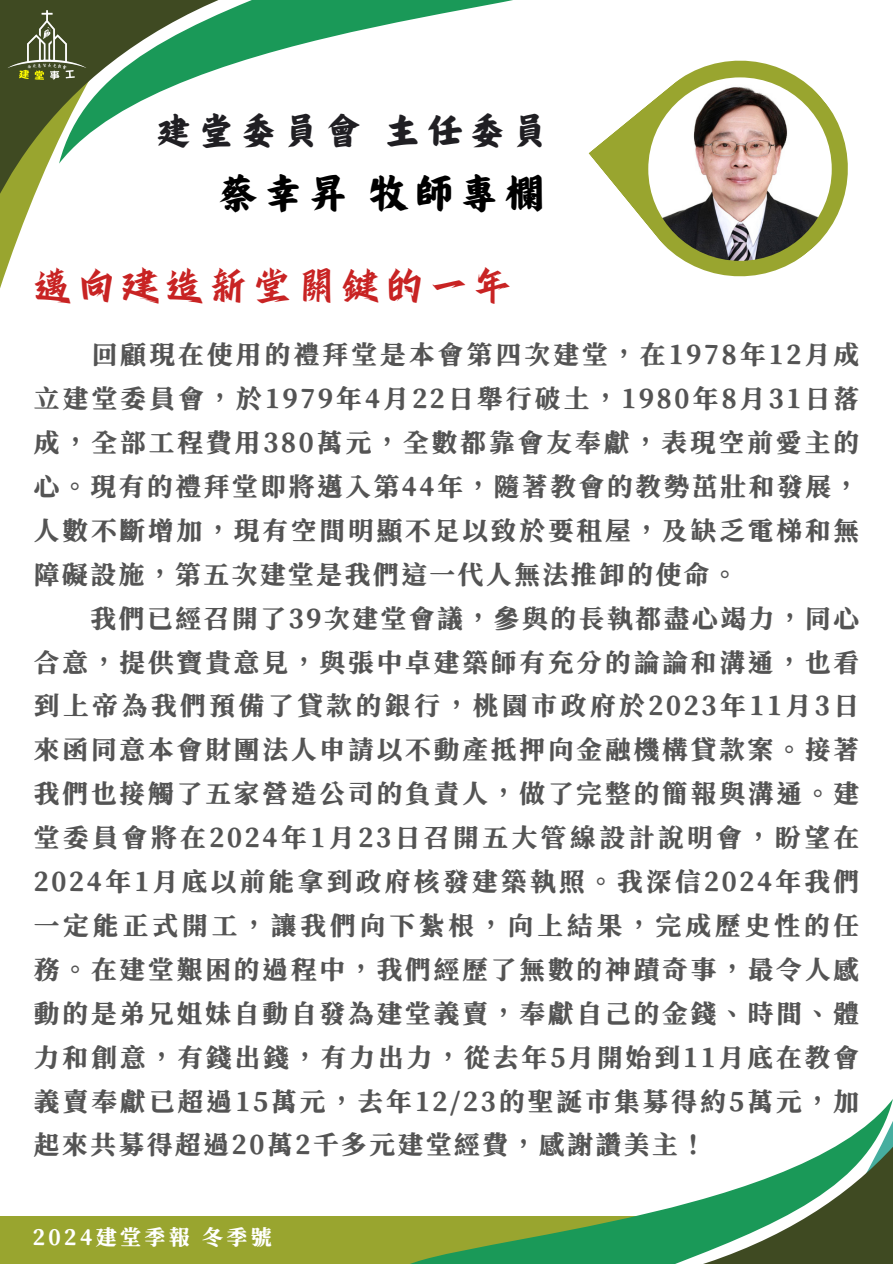
<style>
.page{position:relative;width:893px;height:1264px;background:#fff}
.page>*{position:absolute;margin:0;border:0;box-sizing:border-box;transform-origin:0 0}
.t1{font:44.1px "Canva Champion TC";letter-spacing:.12em;color:#000}
.t2{font:42px "Canva Wind Drift TC";letter-spacing:.145em;color:#c82323}
.t3{font:40.2px "Canva Champion TC";letter-spacing:.155em;color:#201f23}
.t4{font:900 25.5px/43.8px "Swei B2 Sugar CJ Ktc";letter-spacing:.11em;color:#545454;text-align:justify}
.t5{font:900 21px "Swei B2 Sugar CJ Ktc";letter-spacing:.165em;color:#fff}
</style>
<div class="page">
<svg style="left:0;top:0;width:59px;height:261px"></svg>
<svg style="left:59px;top:0;width:454px;height:164px"></svg>
<div style="left:0;top:1215px;width:666px;height:48px;background:#99a52f"></div>
<svg style="left:397px;top:1100px;width:495px;height:163px"></svg>
<svg style="left:588px;top:60px;width:260px;height:217px"></svg>
<img style="left:648px;top:77px;width:183px;height:184px;border-radius:50%">
<img style="left:3px;top:8px;width:89px;height:76px">
<p class="t3" style="left:156px;top:109px;width:393px">建堂委員會主任委員</p>
<p class="t1" style="left:218px;top:169px;width:327px">蔡幸昇牧師專欄</p>
<p class="t2" style="left:34px;top:263px;width:479px">邁向建造新堂關鍵的一年</p>
<p class="t4" style="left:34px;top:332px;width:826px;text-indent:58px">回顧現在使用的禮拜堂是本會第四次建堂，在1978年12月成立建堂委員會，於1979年4月22日舉行破土，1980年8月31日落成，全部工程費用380萬元，全數都靠會友奉獻，表現空前愛主的心。現有的禮拜堂即將邁入第44年，隨著教會的教勢茁壯和發展，人數不斷增加，現有空間明顯不足以致於要租屋，及缺乏電梯和無障礙設施，第五次建堂是我們這一代人無法推卸的使命。</p>
<p class="t4" style="left:34px;top:596px;width:826px;text-indent:57px">我們已經召開了39次建堂會議，參與的長執都盡心竭力，同心合意，提供寶貴意見，與張中卓建築師有充分的論論和溝通，也看到上帝為我們預備了貸款的銀行，桃園市政府於2023年11月3日來函同意本會財團法人申請以不動產抵押向金融機構貸款案。接著我們也接觸了五家營造公司的負責人，做了完整的簡報與溝通。建堂委員會將在2024年1月23日召開五大管線設計說明會，盼望在2024年1月底以前能拿到政府核發建築執照。我深信2024年我們一定能正式開工，讓我們向下紮根，向上結果，完成歷史性的任務。在建堂艱困的過程中，我們經歷了無數的神蹟奇事，最令人感動的是弟兄姐妹自動自發為建堂義賣，奉獻自己的金錢、時間、體力和創意，有錢出錢，有力出力，從去年5月開始到11月底在教會義賣奉獻已超過15萬元，去年12/23的聖誕市集募得約5萬元，加起來共募得超過20萬2千多元建堂經費，感謝讚美主！</p>
<p class="t5" style="left:33px;top:1226px;width:240px">2024建堂季報冬季號</p>
</div>
